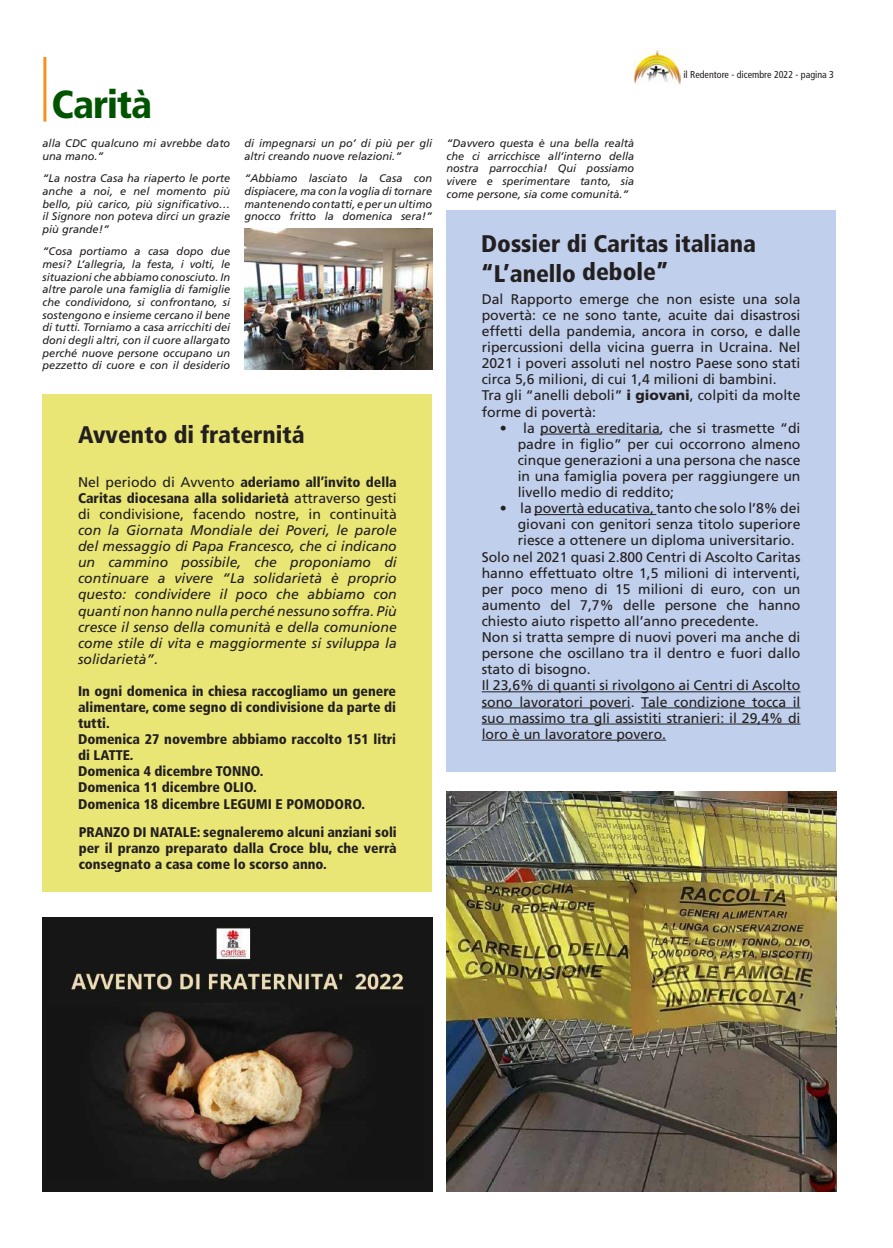
<style>
.page{position:relative;width:893px;height:1248px;background:#fff}
.page>*{position:absolute;margin:0;border:0;box-sizing:border-box;transform-origin:0 0}
.t1{font:900 condensed 39px "Frutiger LT Std";letter-spacing:-.025em;color:#005400}
.t2{font:900 condensed 24px/30px "Frutiger LT Std";color:#231f20}
.t3{font:14px/16.1px "Frutiger LT Std";color:#231f20;text-align:justify}
.t4{font:900 condensed 14px/16.1px "Frutiger LT Std";color:#231f20}
.t5{font:italic 14px/16.1px "Frutiger LT Std";color:#231f20;text-align:justify}
.t6{font:italic 11px/12.6px "Frutiger LT Std";color:#231f20;text-align:justify}
.t7{font:condensed 10px "Frutiger LT Std";color:#231f20}
.s1{font-weight:900;font-stretch:condensed}
.s2{font-weight:900}
</style>
<div class="page">
<img style="left:634px;top:48px;width:47px;height:37px">
<hr style="left:43px;top:57px;width:3px;height:65px;background:#f6911e">
<img style="left:244px;top:228px;width:188px;height:141px">
<img style="left:43px;top:917px;width:389px;height:274px">
<img style="left:446px;top:791px;width:390px;height:400px">
<div style="left:43px;top:394px;width:389px;height:498px;background:#e9e675"></div>
<div style="left:446px;top:210px;width:390px;height:561px;background:#c0cfeb"></div>
<hr style="left:540px;top:433px;width:120px;height:1px;background:#231f20">
<hr style="left:534px;top:514px;width:122px;height:1px;background:#231f20">
<hr style="left:482px;top:691px;width:318px;height:1px;background:#231f20">
<hr style="left:482px;top:707px;width:149px;height:1px;background:#231f20">
<hr style="left:641px;top:707px;width:159px;height:1px;background:#231f20">
<hr style="left:482px;top:723px;width:318px;height:1px;background:#231f20">
<hr style="left:482px;top:739px;width:184px;height:1px;background:#231f20">
<h1 class="t1" style="left:52px;top:81px;width:102px">Carità</h1>
<p class="t6" style="left:43px;top:137px;width:189px">alla CDC qualcuno mi avrebbe dato una mano.”</p>
<p class="t6" style="left:43px;top:172px;width:189px">“La nostra Casa ha riaperto le porte anche a noi, e nel momento più bello, più carico, più significativo… il Signore non poteva dirci un grazie più grande!”</p>
<p class="t6" style="left:43px;top:245px;width:189px">“Cosa portiamo a casa dopo due mesi? L’allegria, la festa, i volti, le situazioni che abbiamo conosciuto. In altre parole una famiglia di famiglie che condividono, si confrontano, si sostengono e insieme cercano il bene di tutti. Torniamo a casa arricchiti dei doni degli altri, con il cuore allargato perché nuove persone occupano un pezzetto di cuore e con il desiderio</p>
<p class="t6" style="left:244px;top:137px;width:189px">di impegnarsi un po’ di più per gli altri creando nuove relazioni.”</p>
<p class="t6" style="left:244px;top:172px;width:189px">“Abbiamo lasciato la Casa con dispiacere, ma con la voglia di tornare mantenendo contatti, e per un ultimo gnocco fritto la domenica sera!”</p>
<h2 class="t2" style="left:78px;top:419px;width:228px">Avvento di fraternitá</h2>
<p class="t3" style="left:78px;top:474px;width:320px">Nel periodo di Avvento <span class="s1">aderiamo all’invito della Caritas diocesana alla solidarietà</span> attraverso gesti di condivisione, facendo nostre, in continuità</p>
<p class="t5" style="left:78px;top:522px;width:320px">con la Giornata Mondiale dei Poveri, le parole del messaggio di Papa Francesco, che ci indicano un cammino possibile, che proponiamo di continuare a vivere “La solidarietà è proprio questo: condividere il poco che abbiamo con quanti non hanno nulla perché nessuno soffra. Più cresce il senso della comunità e della comunione come stile di vita e maggiormente si sviluppa la solidarietà”.</p>
<p class="t4" style="left:78px;top:682px;width:320px">In ogni domenica in chiesa raccogliamo un genere alimentare, come segno di condivisione da parte di tutti.<br>Domenica 27 novembre abbiamo raccolto 151 litri di LATTE.<br>Domenica 4 dicembre TONNO.<br>Domenica 11 dicembre OLIO.<br>Domenica 18 dicembre LEGUMI E POMODORO.</p>
<p class="t4" style="left:79px;top:823px;width:320px;text-align:justify">PRANZO DI NATALE: segnaleremo alcuni anziani soli per il pranzo preparato dalla Croce blu, che verrà consegnato a casa come lo scorso anno.</p>
<p class="t6" style="left:446px;top:137px;width:189px">“Davvero questa è una bella realtà che ci arricchisce all’interno della nostra parrocchia! Qui possiamo vivere e sperimentare tanto, sia come persone, sia come comunità.”</p>
<p class="t7" style="left:683px;top:69px;width:152px">il Redentore - dicembre 2022 - pagina 3</p>
<h2 class="t2" style="left:481px;top:228px;width:276px">Dossier di Caritas italiana “L’anello debole”</h2>
<p class="t3" style="left:482px;top:291px;width:320px;text-align:left">Dal Rapporto emerge che non esiste una sola povertà: ce ne sono tante, acuite dai disastrosi effetti della pandemia, ancora in corso, e dalle ripercussioni della vicina guerra in Ucraina. Nel 2021 i poveri assoluti nel nostro Paese sono stati circa 5,6 milioni, di cui 1,4 milioni di bambini.<br>Tra gli “anelli deboli” <span class="s2">i giovani</span>, colpiti da molte forme di povertà:</p>
<p class="t3" style="left:518px;top:420px;width:284px;text-indent:-18px">• la povertà ereditaria, che si trasmette “di padre in figlio” per cui occorrono almeno cinque generazioni a una persona che nasce in una famiglia povera per raggiungere un livello medio di reddito;</p>
<p class="t3" style="left:500px;top:500px;width:302px">• la povertà educativa, tanto che solo l’8% dei</p>
<p class="t3" style="left:518px;top:516px;width:284px">giovani con genitori senza titolo superiore</p>
<p class="t3" style="left:518px;top:532px;width:278px">riesce a ottenere un diploma universitario.</p>
<p class="t3" style="left:482px;top:548px;width:320px">Solo nel 2021 quasi 2.800 Centri di Ascolto Caritas</p>
<p class="t3" style="left:482px;top:564px;width:320px">hanno effettuato oltre 1,5 milioni di interventi,</p>
<p class="t3" style="left:482px;top:581px;width:320px">per poco meno di 15 milioni di euro, con un</p>
<p class="t3" style="left:482px;top:597px;width:320px">aumento del 7,7% delle persone che hanno</p>
<p class="t3" style="left:482px;top:613px;width:278px">chiesto aiuto rispetto all’anno precedente.</p>
<p class="t3" style="left:482px;top:629px;width:320px">Non si tratta sempre di nuovi poveri ma anche di</p>
<p class="t3" style="left:482px;top:645px;width:320px">persone che oscillano tra il dentro e fuori dallo</p>
<p class="t3" style="left:482px;top:661px;width:110px">stato di bisogno.</p>
<p class="t3" style="left:482px;top:677px;width:320px">Il 23,6% di quanti si rivolgono ai Centri di Ascolto</p>
<p class="t3" style="left:482px;top:693px;width:320px">sono lavoratori poveri. Tale condizione tocca il</p>
<p class="t3" style="left:482px;top:709px;width:320px">suo massimo tra gli assistiti stranieri: il 29,4% di</p>
<p class="t3" style="left:482px;top:725px;width:186px">loro è un lavoratore povero.</p>
</div>
